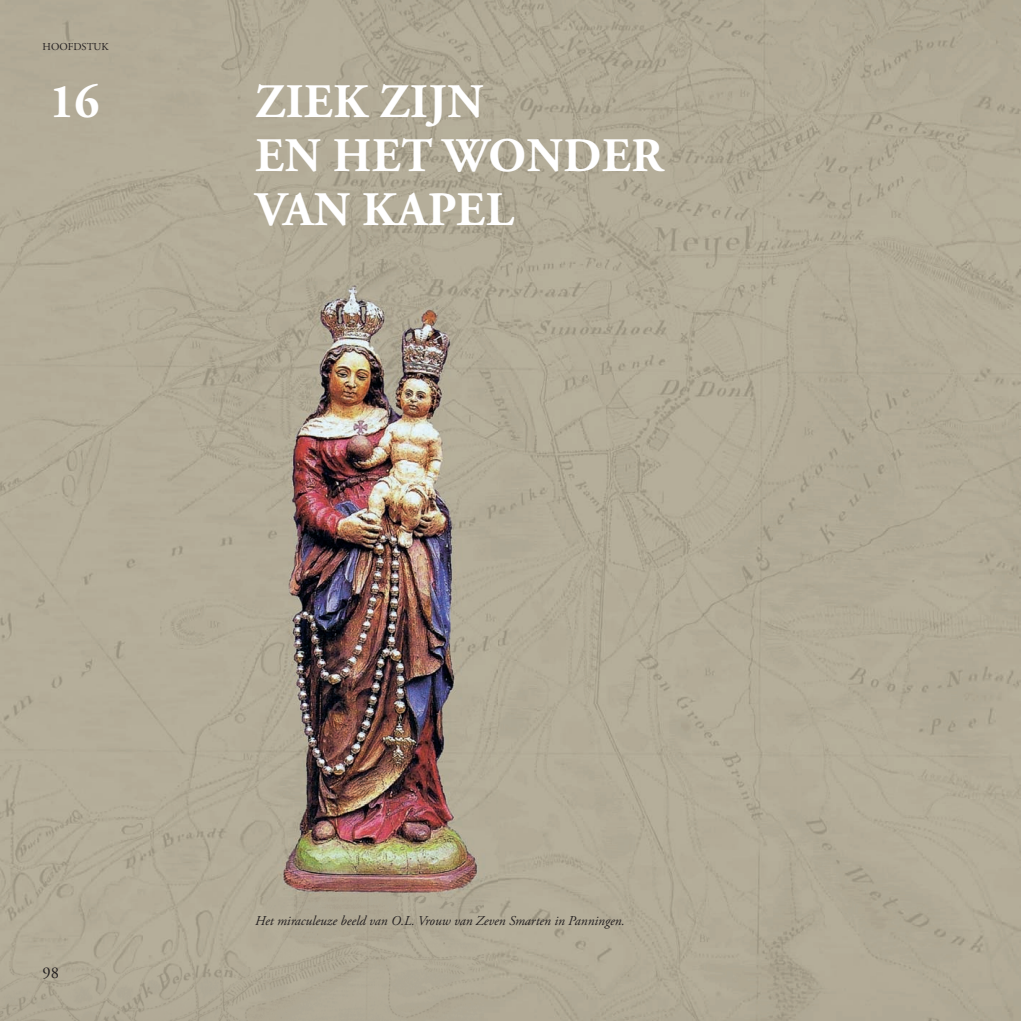
<style>
.page{position:relative;width:1021px;height:1021px;background:#fff}
.page>*{position:absolute;margin:0;border:0;box-sizing:border-box;transform-origin:0 0}
.t1{font:700 48px/54px "Adobe Garamond Pro";letter-spacing:.015em;color:#fff}
.t2{font:16.5px "Adobe Garamond Pro";color:#231f20}
.t3{font:italic 13.5px "Adobe Garamond Pro";color:#231f20}
.t4{font:10.5px "Adobe Garamond Pro";color:#231f20}
</style>
<div class="page">
<img style="left:0;top:0;width:537px;height:322px">
<img style="left:537px;top:0;width:483px;height:1020px">
<div style="left:0;top:322px;width:268px;height:698px;background:#b3ac98"></div>
<div style="left:483px;top:322px;width:55px;height:698px;background:#b2ab97"></div>
<div style="left:268px;top:896px;width:215px;height:124px;background:#afa895"></div>
<img style="left:255px;top:285px;width:242px;height:611px">
<p class="t4" style="left:43px;top:41px;width:67px">HOOFDSTUK</p>
<h1 class="t1" style="left:49px;top:75px;width:51px">16</h1>
<h1 class="t1" style="left:255px;top:75px;width:409px">ZIEK ZIJN<br>EN HET WONDER<br>VAN KAPEL</h1>
<p class="t2" style="left:43px;top:963px;width:18px">98</p>
<p class="t3" style="left:255px;top:912px;width:371px">Het miraculeuze beeld van O.L. Vrouw van Zeven Smarten in Panningen.</p>
</div>
